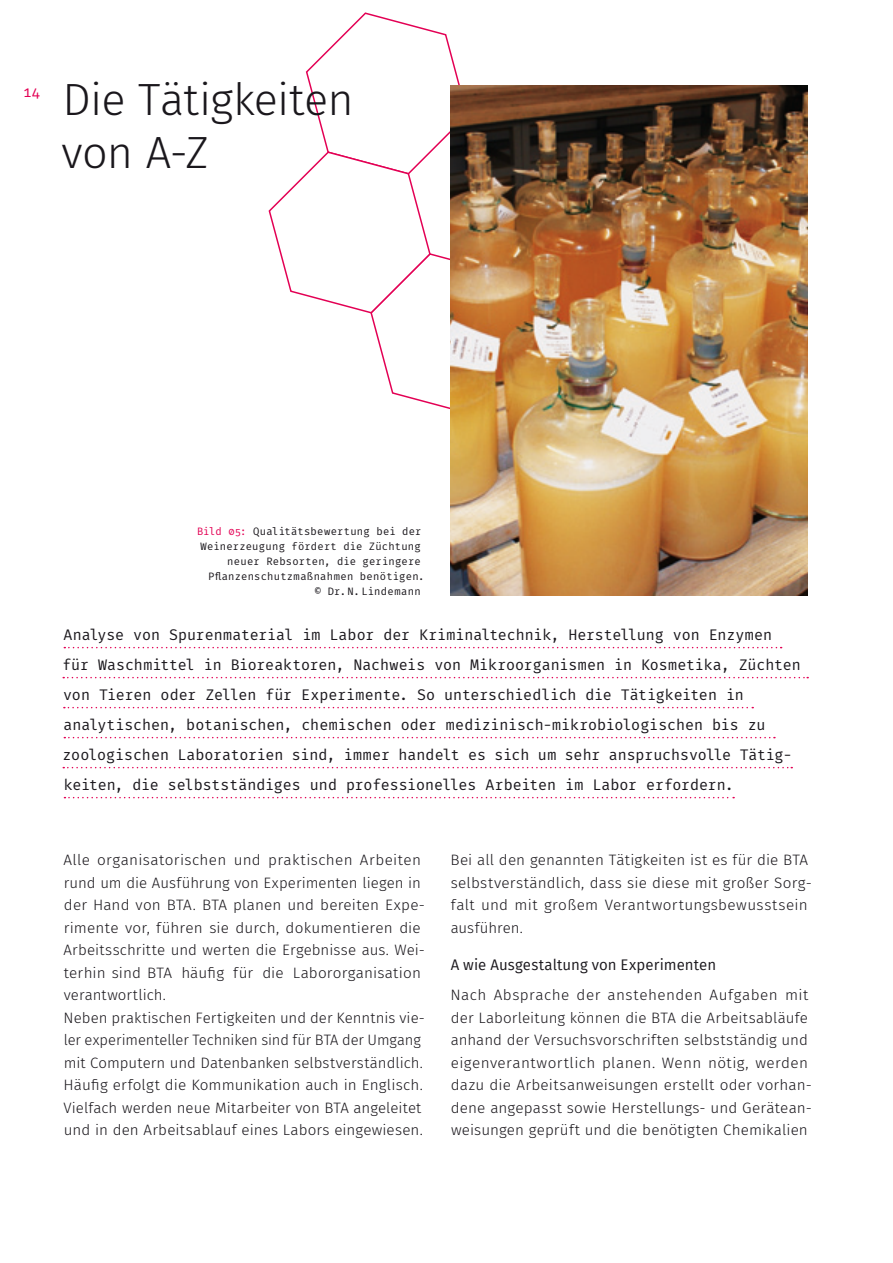
<style>
.page{position:relative;width:893px;height:1263px;background:#fff}
.page>*{position:absolute;margin:0;border:0;box-sizing:border-box;transform-origin:0 0}
.t1{font:300 45px/52.5px "Fira Sans";letter-spacing:-.015em;color:#1a171c}
.t2{font:300 15px/22.5px "Fira Sans";letter-spacing:.01em;color:#1a171c}
.t3{font:15px/30px "Fira Mono";letter-spacing:-.005em;color:#1a171c}
.t4{font:15px "Fira Sans";letter-spacing:.005em;color:#1a171c}
.t5{font:15px "Fira Mono";color:#e30054}
.t6{font:10.5px "Fira Mono";letter-spacing:.02em;color:#1a171c}
.s1{color:#e30054}
</style>
<div class="page">
<svg style="left:268px;top:12px;width:192px;height:404px"></svg>
<img style="left:451px;top:85px;width:357px;height:510px">
<svg style="left:64px;top:647px;width:718px;height:1px"></svg>
<svg style="left:63px;top:677px;width:745px;height:1px"></svg>
<svg style="left:64px;top:707px;width:689px;height:1px"></svg>
<svg style="left:64px;top:737px;width:711px;height:1px"></svg>
<svg style="left:63px;top:767px;width:729px;height:1px"></svg>
<svg style="left:64px;top:797px;width:670px;height:1px"></svg>
<p class="t5" style="left:23px;top:81px;width:19px">14</p>
<h1 class="t1" style="left:62px;top:73px;width:294px">Die Tätigkeiten von A-Z</h1>
<p class="t6" style="left:197px;top:524px;width:226px"><span class="s1">Bild 05:</span> Qualitätsbewertung bei der</p>
<p class="t6" style="left:200px;top:539px;width:222px">Weinerzeugung fördert die Züchtung</p>
<p class="t6" style="left:227px;top:554px;width:195px">neuer Rebsorten, die geringere</p>
<p class="t6" style="left:208px;top:569px;width:218px">Pflanzenschutzmaßnahmen benötigen.</p>
<p class="t6" style="left:315px;top:584px;width:107px">© Dr.N.Lindemann</p>
<p class="t3" style="left:62px;top:621px;width:740px">Analyse von Spurenmaterial im Labor der Kriminaltechnik, Herstellung von Enzymen für Waschmittel in Bioreaktoren, Nachweis von Mikroorganismen in Kosmetika, Züchten von Tieren oder Zellen für Experimente. So unterschiedlich die Tätigkeiten in analytischen, botanischen, chemischen oder medizinisch-mikrobiologischen bis zu zoologischen Laboratorien sind, immer handelt es sich um sehr anspruchsvolle Tätig&shy;keiten, die selbstständiges und professionelles Arbeiten im Labor erfordern.</p>
<p class="t2" style="left:63px;top:849px;width:363px">Alle organisatorischen und praktischen Arbeiten rund um die Ausführung von Experimenten liegen in der Hand von BTA. BTA planen und bereiten Expe&shy;rimente vor, führen sie durch, dokumentieren die Arbeitsschritte und werten die Ergebnisse aus. Wei&shy;terhin sind BTA häufig für die Labororganisation verantwortlich.<br>Neben praktischen Fertigkeiten und der Kenntnis vie&shy;ler experimenteller Techniken sind für BTA der Umgang mit Computern und Datenbanken selbstverständlich.<br>Häufig erfolgt die Kommunikation auch in Englisch.<br>Vielfach werden neue Mitarbeiter von BTA angeleitet und in den Arbeitsablauf eines Labors eingewiesen.</p>
<p class="t2" style="left:451px;top:849px;width:363px">Bei all den genannten Tätigkeiten ist es für die BTA selbstverständlich, dass sie diese mit großer Sorg&shy;falt und mit großem Verantwortungsbewusstsein ausführen.</p>
<p class="t4" style="left:451px;top:954px;width:267px">A wie Ausgestaltung von Experimenten</p>
<p class="t2" style="left:451px;top:984px;width:363px">Nach Absprache der anstehenden Aufgaben mit der Laborleitung können die BTA die Arbeitsabläufe anhand der Versuchsvorschriften selbstständig und eigenverantwortlich planen. Wenn nötig, werden dazu die Arbeitsanweisungen erstellt oder vorhan&shy;dene angepasst sowie Herstellungs- und Gerätean&shy;weisungen geprüft und die benötigten Chemikalien</p>
</div>
